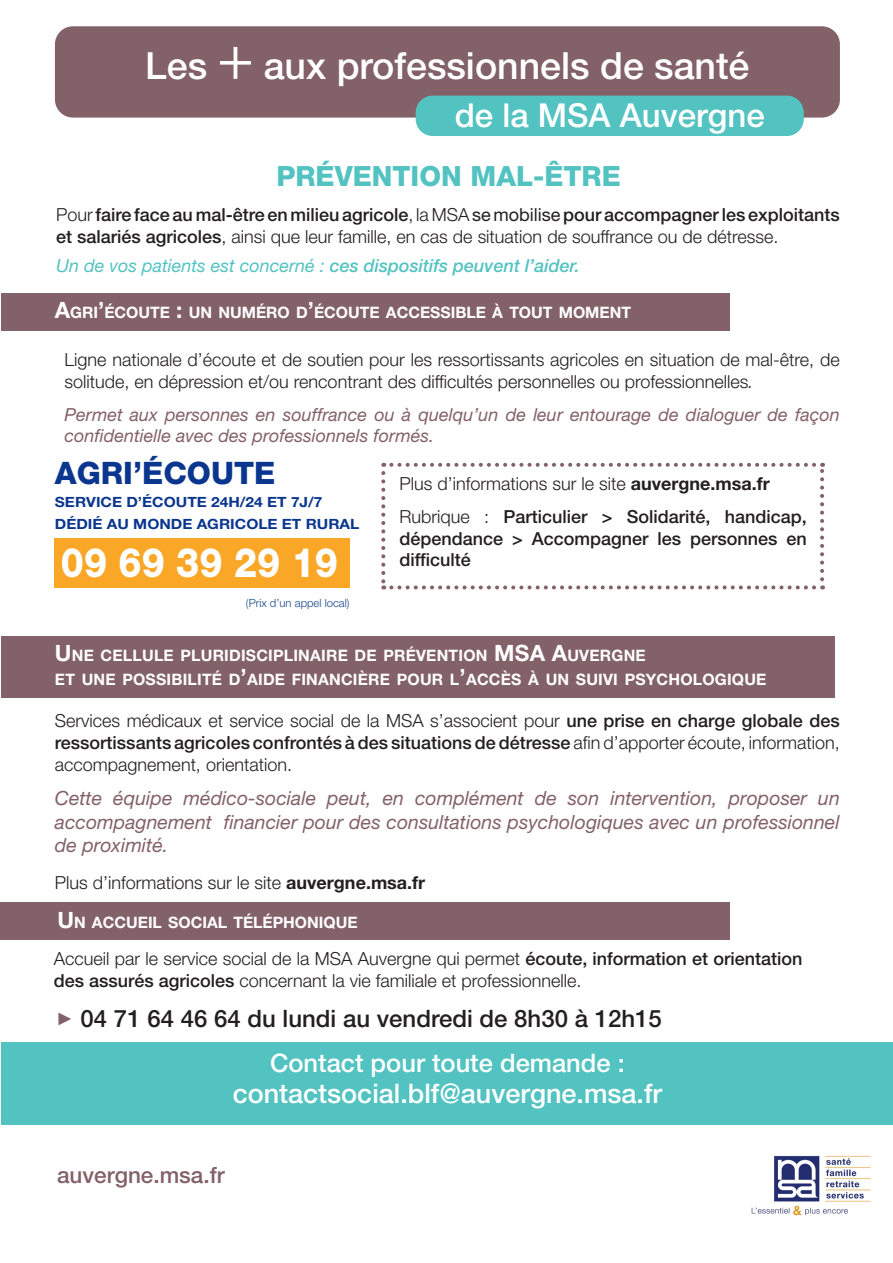
<style>
.page{position:relative;width:893px;height:1263px;background:#fff}
.page>*{position:absolute;margin:0;border:0;box-sizing:border-box;transform-origin:0 0}
.t1{font:800 40.65px "Helvetica Neue LT Std";color:#fff;scale:.9 1}
.t2{font:500 37.5px "Helvetica Neue LT Std";color:#fff}
.t3{font:500 33px "Helvetica Neue LT Std";color:#fff}
.t4{font:800 31.05px "Helvetica Neue LT Std";color:#0a368f}
.t5{font:800 27.9px "Helvetica Neue LT Std";color:#53c3c1}
.t6{font:500 27px "Helvetica Neue LT Std";color:#fff}
.t7{font:500 25.5px "Helvetica Neue LT Std";color:#fff}
.t8{font:500 24px "Helvetica Neue LT Std";color:#231f20}
.t9{font:500 22.5px "Helvetica Neue LT Std";color:#836168}
.t10{font:italic 19.5px/23.4px "Helvetica Neue LT Std";color:#836168;text-align:justify}
.t11{font:300 18px/21.6px "Helvetica Neue LT Std";color:#231f20}
.t12{font:500 18px/21.6px "Helvetica Neue LT Std";color:#231f20}
.t13{font:italic 18px/21.6px "Helvetica Neue LT Std";color:#836168}
.t14{font:italic 500 18px "Helvetica Neue LT Std";color:#53c3c1}
.t15{font:700 15.75px "Helvetica Neue LT Std";letter-spacing:.015em;color:#fff}
.t16{font:700 14.1px "Helvetica Neue LT Std";color:#0a368f;scale:1.1 1}
.t17{font:300 11.25px "Helvetica Neue LT Std";color:#18478e}
.s1{font-family:"Myriad Pro";font-weight:400;font-size:60px}
.s2{font-weight:300}
.s3{font-weight:400}
.s4{font-size:22.5px}
.s5{font-style:italic}
.s6{font-weight:700}
.s7{font-weight:500}
.s8{font-style:inherit}
</style>
<div class="page">
<svg style="left:381px;top:473px;width:4px;height:116px"></svg>
<svg style="left:391px;top:585px;width:432px;height:4px"></svg>
<svg style="left:820px;top:463px;width:4px;height:116px"></svg>
<svg style="left:383px;top:463px;width:431px;height:4px"></svg>
<img style="left:751px;top:1155px;width:120px;height:61px">
<div style="left:1px;top:294px;width:728px;height:37px;background:#836168"></div>
<div style="left:1px;top:636px;width:833px;height:61px;background:#836168"></div>
<div style="left:1px;top:902px;width:729px;height:37px;background:#836168"></div>
<svg style="left:58px;top:1012px;width:13px;height:13px"></svg>
<div style="left:54px;top:538px;width:296px;height:50px;background:#faa727"></div>
<div style="left:1px;top:1043px;width:892px;height:82px;background:#53c3c1"></div>
<div style="left:55px;top:26px;width:785px;height:92px;background:#836168;border-radius:18px"></div>
<div style="left:416px;top:96px;width:388px;height:40px;background:#53c3c1;border-radius:17px"></div>
<p class="t2" style="left:145px;top:43px;width:606px">Les <span class="s1">+</span> aux professionnels de santé</p>
<p class="t3" style="left:455px;top:95px;width:311px">de la MSA Auvergne</p>
<p class="t5" style="left:276px;top:159px;width:346px">PRÉVENTION MAL-ÊTRE</p>
<p class="t12" style="left:56px;top:204px;width:785px"><span class="s2">Pour</span> faire face au mal-être en milieu agricole<span class="s2">, la MSA</span> <span class="s3">se mobilise</span> pour accompagner les exploitants et salariés agricoles<span class="s2">, ainsi que leur famille, en cas de situation de souffrance ou de détresse.</span></p>
<p class="t14" style="left:56px;top:255px;width:525px"><span class="s3">Un de vos patients est concerné :</span> ces dispositifs peuvent l’aider.</p>
<p class="t15" style="left:55px;top:302px;width:578px"><span class="s4">A</span>GRI<span class="s4">’</span>ÉCOUTE <span class="s4">:</span> UN NUMÉRO D<span class="s4">’</span>ÉCOUTE ACCESSIBLE À TOUT MOMENT</p>
<p class="t11" style="left:65px;top:348px;width:777px">Ligne nationale d’écoute et de soutien pour les ressortissants agricoles en situation de mal-être, de solitude, en dépression et/ou rencontrant des difficultés personnelles ou professionnelles<span class="s5">.</span></p>
<p class="t13" style="left:65px;top:403px;width:777px">Permet aux personnes en souffrance ou à quelqu’un de leur entourage de dialoguer de façon confidentielle avec des professionnels formés.</p>
<p class="t4" style="left:55px;top:454px;width:222px">AGRI’ÉCOUTE</p>
<p class="t16" style="left:55px;top:493px;width:245px">SERVICE D’ÉCOUTE 24H/24 ET 7J/7</p>
<p class="t16" style="left:55px;top:515px;width:278px">DÉDIÉ AU MONDE AGRICOLE ET RURAL</p>
<p class="t1" style="left:61px;top:539px;width:309px">09 69 39 29 19</p>
<p class="t17" style="left:246px;top:596px;width:105px">(Prix d’un appel local)</p>
<p class="t11" style="left:399px;top:473px;width:372px">Plus d’informations sur le site <span class="s6">auvergne.msa.fr</span></p>
<p class="t12" style="left:399px;top:506px;width:409px;text-align:justify"><span class="s2">Rubrique :</span> Particulier &gt; Solidarité, handicap, dépendance &gt; Accompagner les personnes en difficulté</p>
<p class="t15" style="left:55px;top:645px;width:592px"><span class="s4">U</span> NE CELLULE PLURIDISCIPLINAIRE DE PRÉVENTION <span class="s4">MSA A</span>UVERGNE</p>
<p class="t15" style="left:55px;top:670px;width:713px">ET UNE POSSIBILITÉ D<span class="s4">’</span>AIDE FINANCIÈRE POUR L<span class="s4">’</span>ACCÈS À UN SUIVI PSYCHOLOGIQUE</p>
<p class="t11" style="left:55px;top:710px;width:786px;text-align:justify">Services médicaux et service social de la MSA s’associent pour <span class="s7">une prise en charge globale des ressortissants agricoles confrontés à des situations de détresse</span> afin d’apporter écoute, information, accompagnement, orientation.</p>
<p class="t10" style="left:55px;top:786px;width:786px">Cette équipe médico-sociale peut, en complément de son intervention, proposer un accompagnement financier pour des consultations psychologiques avec un professionnel de proximité.</p>
<p class="t11" style="left:55px;top:871px;width:372px">Plus d’informations sur le site <span class="s6">auvergne.msa.fr</span></p>
<p class="t15" style="left:57px;top:913px;width:302px"><span class="s4">U</span> N ACCUEIL SOCIAL TÉLÉPHONIQUE</p>
<p class="t11" style="left:54px;top:948px;width:750px">Accueil par le service social de la MSA Auvergne qui permet <span class="s7">écoute, information et orientation des assurés agricoles</span> concernant la vie familiale et professionnelle.</p>
<p class="t8" style="left:81px;top:1004px;width:583px"><span class="s8">04 71 64 46 64</span> du lundi au vendredi de 8h30 à 12h15</p>
<p class="t7" style="left:270px;top:1047px;width:356px">Contact pour toute demande :</p>
<p class="t6" style="left:233px;top:1077px;width:431px">contactsocial.blf@auvergne.msa.fr</p>
<p class="t9" style="left:57px;top:1161px;width:169px">auvergne.msa.fr</p>
</div>
